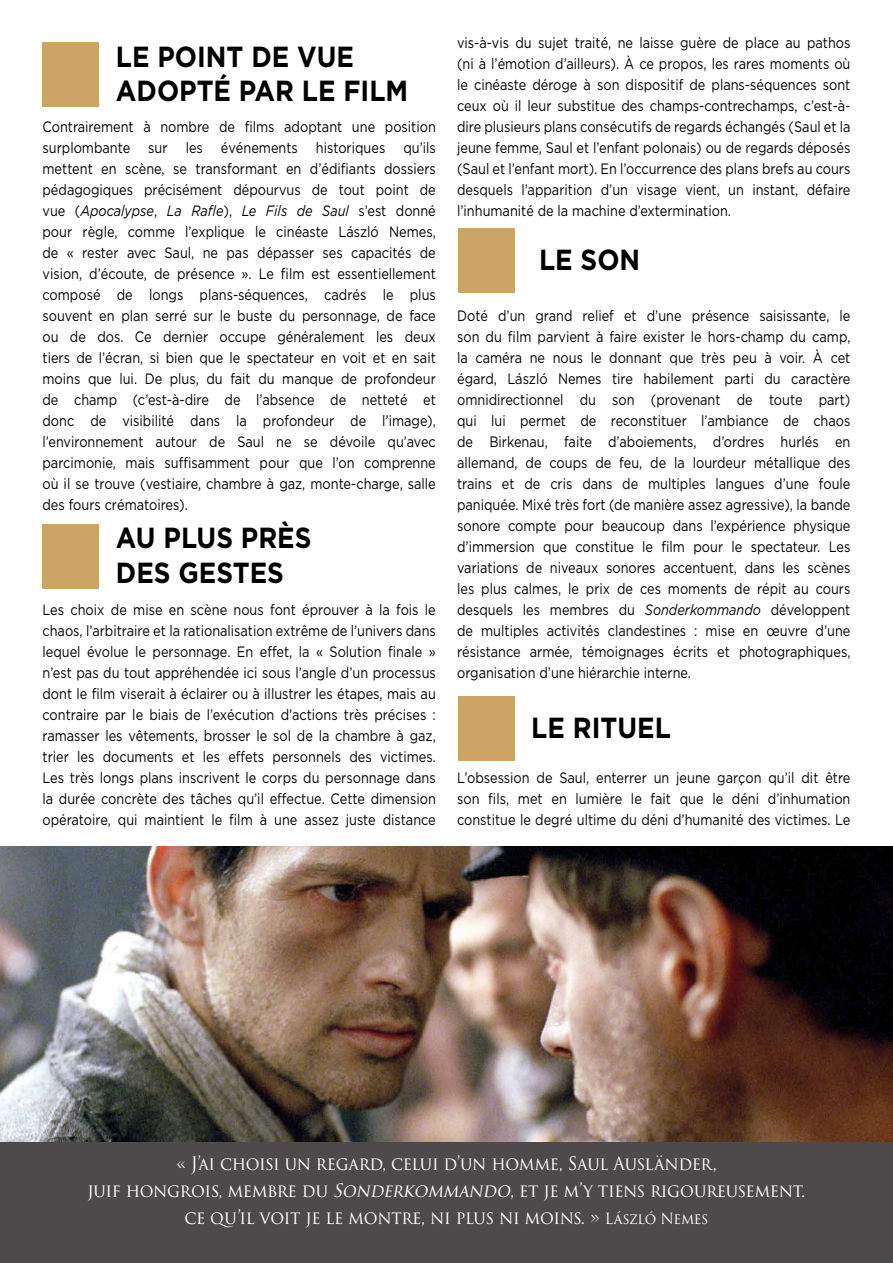
<style>
.page{position:relative;width:893px;height:1263px;background:#fff}
.page>*{position:absolute;margin:0;border:0;box-sizing:border-box;transform-origin:0 0}
.t1{font:700 29.1px/34.8px "Gotham";color:#000;scale:.9 1}
.t2{font:18px/27px "Trajan Pro 3";letter-spacing:-.02em;color:#fff;text-align:center;scale:.95 1}
.t3{font:15px/21px "Gotham";color:#000;text-align:justify;scale:.85 1}
.s1{font-style:italic}
.s2{font-size:15px}
</style>
<div class="page">
<div style="left:458px;top:228px;width:56px;height:64px;background:#cda465"></div>
<div style="left:43px;top:43px;width:56px;height:64px;background:#cda465"></div>
<div style="left:43px;top:524px;width:56px;height:65px;background:#cda465"></div>
<div style="left:458px;top:696px;width:56px;height:64px;background:#cda465"></div>
<div style="left:0;top:923px;width:893px;height:340px;background:#4e494b"></div>
<img style="left:0;top:847px;width:893px;height:294px">
<h1 class="t1" style="left:116px;top:38px;width:326px">LE POINT DE VUE<br>ADOPTÉ PAR LE FILM</h1>
<p class="t3" style="left:43px;top:116px;width:464px">Contrairement à nombre de films adoptant une position surplombante sur les événements historiques qu’ils mettent en scène, se transformant en d’édifiants dossiers pédagogiques précisément dépourvus de tout point de vue (<span class="s1">Apocalypse</span>, <span class="s1">La Rafle</span>), <span class="s1">Le Fils de Saul</span> s’est donné pour règle, comme l’explique le cinéaste László Nemes, de « rester avec Saul, ne pas dépasser ses capacités de vision, d’écoute, de présence ». Le film est essentiellement composé de longs plans-séquences, cadrés le plus souvent en plan serré sur le buste du personnage, de face ou de dos. Ce dernier occupe généralement les deux tiers de l’écran, si bien que le spectateur en voit et en sait moins que lui. De plus, du fait du manque de profondeur de champ (c’est-à-dire de l’absence de netteté et donc de visibilité dans la profondeur de l’image), l’environnement autour de Saul ne se dévoile qu’avec parcimonie, mais suffisamment pour que l’on comprenne où il se trouve (vestiaire, chambre à gaz, monte-charge, salle des fours crématoires).</p>
<h1 class="t1" style="left:116px;top:520px;width:219px">AU PLUS PRÈS<br>DES GESTES</h1>
<p class="t3" style="left:43px;top:599px;width:464px">Les choix de mise en scène nous font éprouver à la fois le chaos, l’arbitraire et la rationalisation extrême de l’univers dans lequel évolue le personnage. En effet, la « Solution finale » n’est pas du tout appréhendée ici sous l’angle d’un processus dont le film viserait à éclairer ou à illustrer les étapes, mais au contraire par le biais de l’exécution d’actions très précises : ramasser les vêtements, brosser le sol de la chambre à gaz, trier les documents et les effets personnels des victimes.<br>Les très longs plans inscrivent le corps du personnage dans la durée concrète des tâches qu’il effectue. Cette dimension opératoire, qui maintient le film à une assez juste distance</p>
<p class="t3" style="left:457px;top:32px;width:464px">vis-à-vis du sujet traité, ne laisse guère de place au pathos (ni à l’émotion d’ailleurs). À ce propos, les rares moments où le cinéaste déroge à son dispositif de plans-séquences sont ceux où il leur substitue des champs-contrechamps, c’est-à&shy;dire plusieurs plans consécutifs de regards échangés (Saul et la jeune femme, Saul et l’enfant polonais) ou de regards déposés (Saul et l’enfant mort). En l’occurrence des plans brefs au cours desquels l’apparition d’un visage vient, un instant, défaire l’inhumanité de la machine d’extermination.</p>
<h1 class="t1" style="left:539px;top:242px;width:114px">LE SON</h1>
<p class="t3" style="left:457px;top:305px;width:464px">Doté d’un grand relief et d’une présence saisissante, le son du film parvient à faire exister le hors-champ du camp, la caméra ne nous le donnant que très peu à voir. À cet égard, László Nemes tire habilement parti du caractère omnidirectionnel du son (provenant de toute part) qui lui permet de reconstituer l’ambiance de chaos de Birkenau, faite d’aboiements, d’ordres hurlés en allemand, de coups de feu, de la lourdeur métallique des trains et de cris dans de multiples langues d’une foule paniquée. Mixé très fort (de manière assez agressive), la bande sonore compte pour beaucoup dans l’expérience physique d’immersion que constitue le film pour le spectateur. Les variations de niveaux sonores accentuent, dans les scènes les plus calmes, le prix de ces moments de répit au cours desquels les membres du <span class="s1">Sonderkommando</span> développent de multiples activités clandestines : mise en œuvre d’une résistance armée, témoignages écrits et photographiques, organisation d’une hiérarchie interne.</p>
<h1 class="t1" style="left:531px;top:709px;width:157px">LE RITUEL</h1>
<p class="t3" style="left:457px;top:767px;width:464px">L’obsession de Saul, enterrer un jeune garçon qu’il dit être son fils, met en lumière le fait que le déni d’inhumation constitue le degré ultime du déni d’humanité des victimes. Le</p>
<p class="t2" style="left:87px;top:1151px;width:757px">« J’ai choisi un regard, celui d’un homme, Saul Ausländer,<br>juif hongrois, membre du <span class="s1">SONDERKOMMANDO</span>, et je m’y tiens rigoureusement. ce qu’il voit je le montre, ni plus ni moins. » <span class="s2">László Nemes</span></p>
</div>
